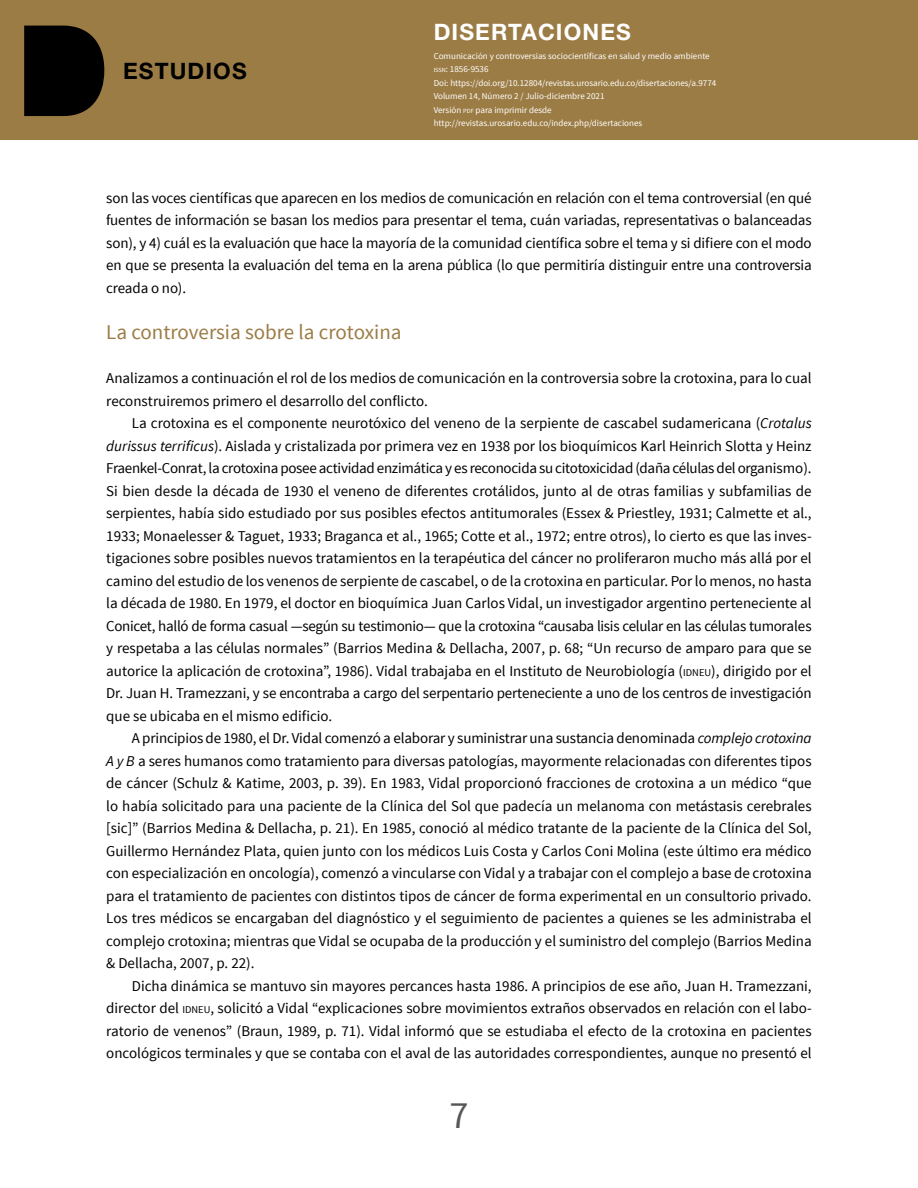
<style>
.page{position:relative;width:918px;height:1188px;background:#fff}
.page>*{position:absolute;margin:0;border:0;box-sizing:border-box;transform-origin:0 0}
.t1{font:38.4px "Source Sans Pro";color:#575756}
.t2{font:700 22.65px "Helvetica Neue LT Std";letter-spacing:.05em;color:#fff}
.t3{font:700 22.65px "Helvetica Neue LT Std";letter-spacing:.05em;color:#000}
.t4{font:21px "Source Sans Pro";color:#9c7c45}
.t5{font:15px/22.5px "Source Sans Pro";color:#000;text-align:justify}
.t6{font:9px/13.5px "Source Sans Pro";color:#fff}
.s1{font-size:6.3px}
.s2{font-style:italic}
.s3{font-size:10.5px}
</style>
<div class="page">
<div style="left:0;top:0;width:918px;height:139px;background:#9c7c45"></div>
<svg style="left:24px;top:26px;width:80px;height:90px;background:#0e0b06"></svg>
<h2 class="t3" style="left:123px;top:57px;width:125px">ESTUDIOS</h2>
<h2 class="t2" style="left:434px;top:18px;width:199px">DISERTACIONES</h2>
<p class="t6" style="left:434px;top:49px;width:284px">Comunicación y controversias sociocientíficas en salud y medio ambiente <span class="s1">ISSN</span>: 1856-9536<br>Doi: https://doi.org/10.12804/revistas.urosario.edu.co/disertaciones/a.9774<br>Volumen 14, Número 2 / Julio-diciembre 2021<br>Versión <span class="s1">PDF</span> para imprimir desde http://revistas.urosario.edu.co/index.php/disertaciones</p>
<p class="t5" style="left:106px;top:187px;width:707px">son las voces científicas que aparecen en los medios de comunicación en relación con el tema controversial (en qué fuentes de información se basan los medios para presentar el tema, cuán variadas, representativas o balanceadas son), y 4) cuál es la evaluación que hace la mayoría de la comunidad científica sobre el tema y si difiere con el modo en que se presenta la evaluación del tema en la arena pública (lo que permitiría distinguir entre una controversia creada o no).</p>
<h3 class="t4" style="left:106px;top:319px;width:297px">La controversia sobre la crotoxina</h3>
<p class="t5" style="left:106px;top:367px;width:707px">Analizamos a continuación el rol de los medios de comunicación en la controversia sobre la crotoxina, para lo cual reconstruiremos primero el desarrollo del conflicto.</p>
<p class="t5" style="left:106px;top:412px;width:707px;text-indent:26px">La crotoxina es el componente neurotóxico del veneno de la serpiente de cascabel sudamericana (<span class="s2">Crotalus durissus terrificus</span>). Aislada y cristalizada por primera vez en 1938 por los bioquímicos Karl Heinrich Slotta y Heinz Fraenkel-Conrat, la crotoxina posee actividad enzimática y es reconocida su citotoxicidad (daña células del organismo).<br>Si bien desde la década de 1930 el veneno de diferentes crotálidos, junto al de otras familias y subfamilias de serpientes, había sido estudiado por sus posibles efectos antitumorales (Essex &amp; Priestley, 1931; Calmette et al., 1933; Monaelesser &amp; Taguet, 1933; Braganca et al., 1965; Cotte et al., 1972; entre otros), lo cierto es que las inves&shy;tigaciones sobre posibles nuevos tratamientos en la terapéutica del cáncer no proliferaron mucho más allá por el camino del estudio de los venenos de serpiente de cascabel, o de la crotoxina en particular. Por lo menos, no hasta la década de 1980. En 1979, el doctor en bioquímica Juan Carlos Vidal, un investigador argentino perteneciente al Conicet, halló de forma casual —según su testimonio— que la crotoxina “causaba lisis celular en las células tumorales y respetaba a las células normales” (Barrios Medina &amp; Dellacha, 2007, p. 68; “Un recurso de amparo para que se autorice la aplicación de crotoxina”, 1986). Vidal trabajaba en el Instituto de Neurobiología (<span class="s3">IDNEU</span>), dirigido por el Dr. Juan H. Tramezzani, y se encontraba a cargo del serpentario perteneciente a uno de los centros de investigación que se ubicaba en el mismo edificio.</p>
<p class="t5" style="left:106px;top:727px;width:707px;text-indent:26px">A principios de 1980, el Dr. Vidal comenzó a elaborar y suministrar una sustancia denominada <span class="s2">complejo crotoxina A y B</span> a seres humanos como tratamiento para diversas patologías, mayormente relacionadas con diferentes tipos de cáncer (Schulz &amp; Katime, 2003, p. 39). En 1983, Vidal proporcionó fracciones de crotoxina a un médico “que lo había solicitado para una paciente de la Clínica del Sol que padecía un melanoma con metástasis cerebrales [sic]” (Barrios Medina &amp; Dellacha, p. 21). En 1985, conoció al médico tratante de la paciente de la Clínica del Sol, Guillermo Hernández Plata, quien junto con los médicos Luis Costa y Carlos Coni Molina (este último era médico con especialización en oncología), comenzó a vincularse con Vidal y a trabajar con el complejo a base de crotoxina para el tratamiento de pacientes con distintos tipos de cáncer de forma experimental en un consultorio privado.<br>Los tres médicos se encargaban del diagnóstico y el seguimiento de pacientes a quienes se les administraba el complejo crotoxina; mientras que Vidal se ocupaba de la producción y el suministro del complejo (Barrios Medina &amp; Dellacha, 2007, p. 22).</p>
<p class="t5" style="left:106px;top:975px;width:707px;text-indent:26px">Dicha dinámica se mantuvo sin mayores percances hasta 1986. A principios de ese año, Juan H. Tramezzani, director del <span class="s3">IDNEU</span>, solicitó a Vidal “explicaciones sobre movimientos extraños observados en relación con el labo&shy;ratorio de venenos” (Braun, 1989, p. 71). Vidal informó que se estudiaba el efecto de la crotoxina en pacientes oncológicos terminales y que se contaba con el aval de las autoridades correspondientes, aunque no presentó el</p>
<h1 class="t1" style="left:449px;top:1092px;width:21px">7</h1>
</div>
